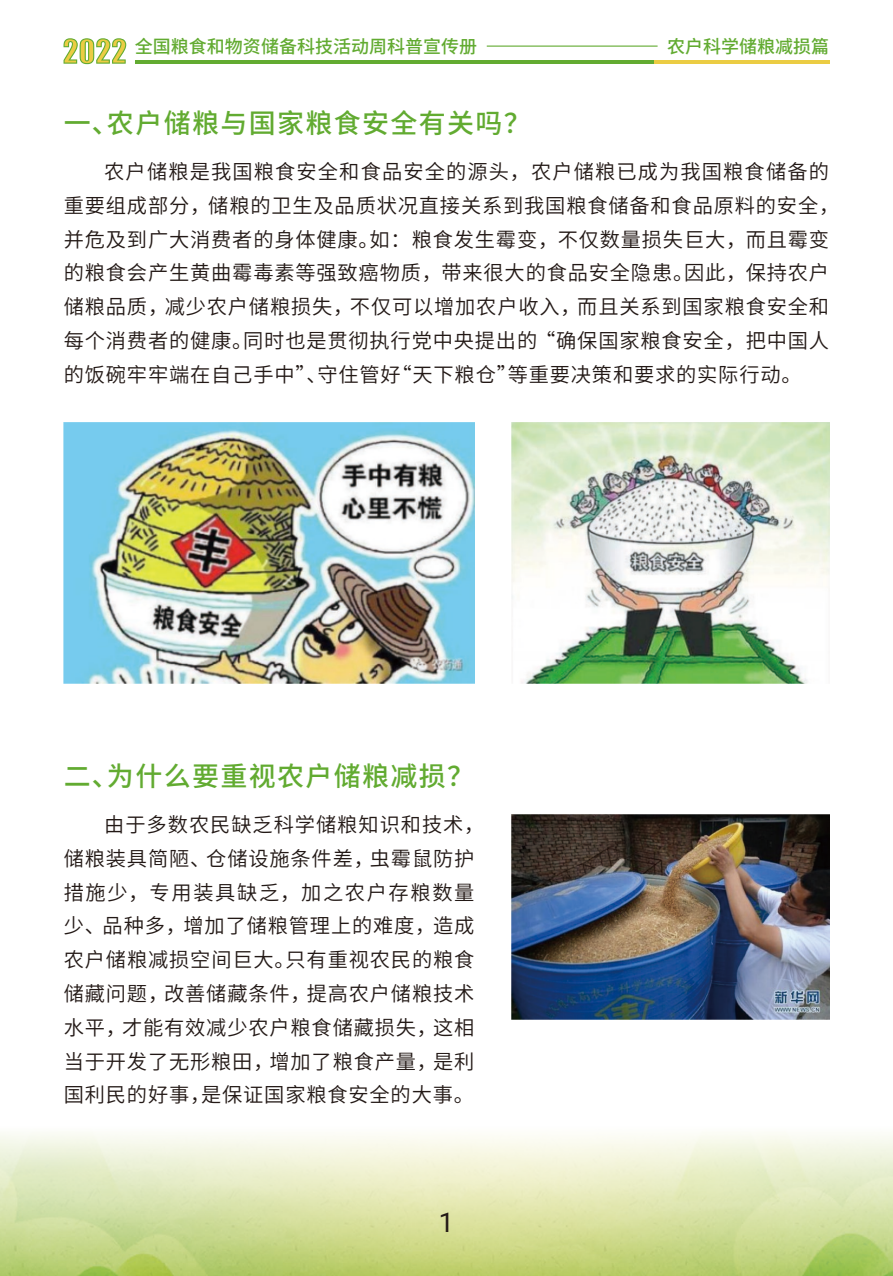
<style>
.page{position:relative;width:893px;height:1276px;background:#fff}
.page>*{position:absolute;margin:0;border:0;box-sizing:border-box;transform-origin:0 0}
.t1{font:500 27px "Source Han Sans CN";letter-spacing:.05em;color:#62ab31}
.t2{font:27px "Roboto";color:#231916}
.t3{font:20.25px/33.8px "Source Han Sans CN";letter-spacing:.04em;color:#231916}
.t4{font:500 18px "Source Han Sans CN";color:#62ab31}
</style>
<div class="page">
<img style="left:0;top:502px;width:893px;height:774px">
<img style="left:63px;top:422px;width:411px;height:262px">
<img style="left:511px;top:422px;width:318px;height:262px">
<img style="left:511px;top:814px;width:318px;height:205px">
<hr style="left:135px;top:61px;width:519px;height:3px;background:#62ab31">
<hr style="left:654px;top:61px;width:175px;height:3px;background:#ebcc43">
<hr style="left:487px;top:46px;width:171px;height:1px;background:#62ab31">
<svg style="left:64px;top:38px;width:62px;height:26px"></svg>
<p class="t4" style="left:135px;top:37px;width:344px">全国粮食和物资储备科技活动周科普宣传册</p>
<p class="t4" style="left:667px;top:37px;width:163px">农户科学储粮减损篇</p>
<h1 class="t1" style="left:64px;top:109px;width:469px">一、农户储粮与国家粮食安全有关吗？</h1>
<p class="t3" style="left:64px;top:155px;width:777px;text-indent:40px">农户储粮是我国粮食安全和食品安全的源头，农户储粮已成为我国粮食储备的重要组成部分，储粮的卫生及品质状况直接关系到我国粮食储备和食品原料的安全，并危及到广大消费者的身体健康。如：粮食发生霉变，不仅数量损失巨大，而且霉变的粮食会产生黄曲霉毒素等强致癌物质，带来很大的食品安全隐患。因此，保持农户储粮品质，减少农户储粮损失，不仅可以增加农户收入，而且关系到国家粮食安全和每个消费者的健康。同时也是贯彻执行党中央提出的“确保国家粮食安全，把中国人的饭碗牢牢端在自己手中”、守住管好“天下粮仓”等重要决策和要求的实际行动。</p>
<h1 class="t1" style="left:64px;top:762px;width:412px">二、为什么要重视农户储粮减损？</h1>
<p class="t3" style="left:64px;top:807px;width:422px;text-indent:40px">由于多数农民缺乏科学储粮知识和技术，储粮装具简陋、仓储设施条件差，虫霉鼠防护措施少，专用装具缺乏，加之农户存粮数量少、品种多，增加了储粮管理上的难度，造成农户储粮减损空间巨大。只有重视农民的粮食储藏问题，改善储藏条件，提高农户储粮技术水平，才能有效减少农户粮食储藏损失，这相当于开发了无形粮田，增加了粮食产量，是利国利民的好事，是保证国家粮食安全的大事。</p>
<h1 class="t2" style="left:439px;top:1203px;width:17px">1</h1>
</div>
